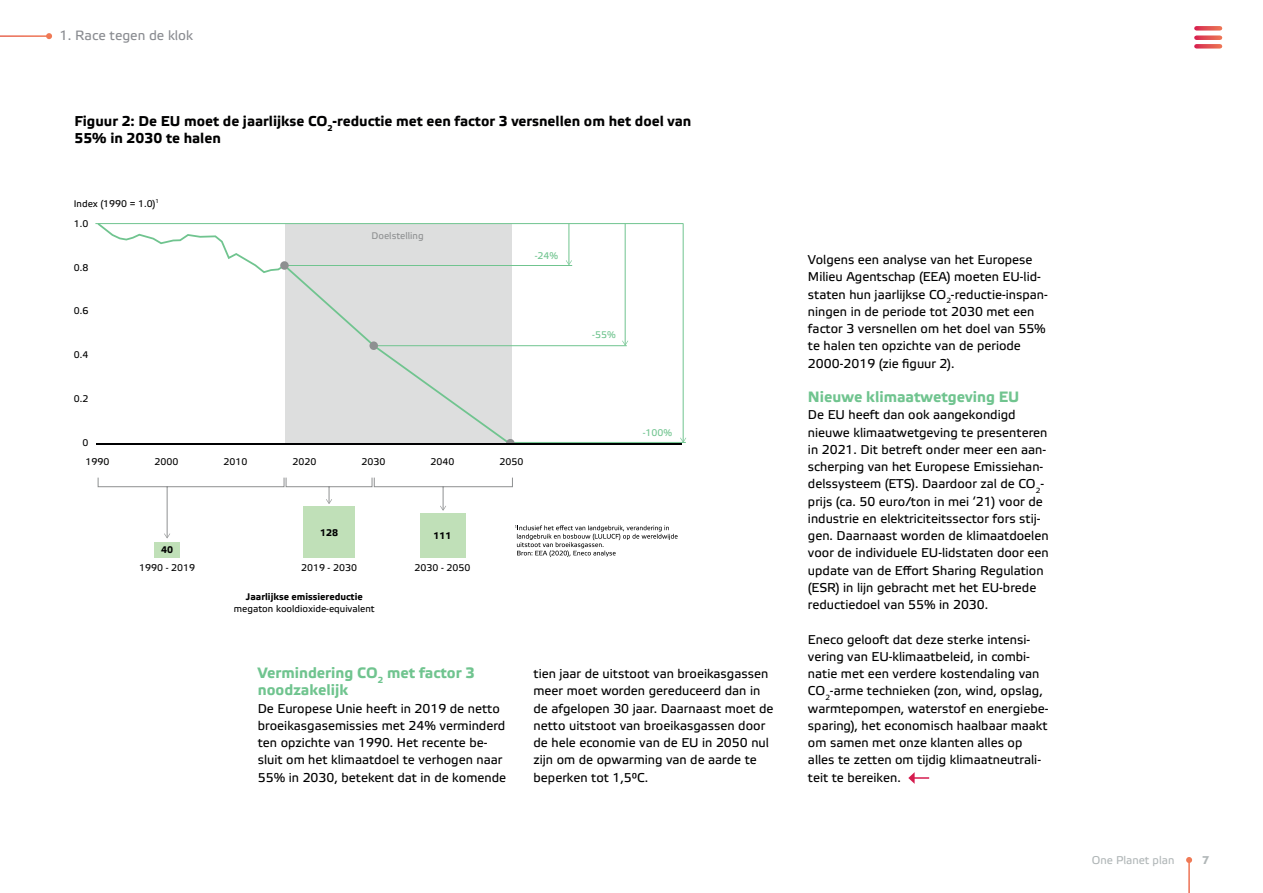
<style>
.page{position:relative;width:1263px;height:893px;background:#fff}
.page>*{position:absolute;margin:0;border:0;box-sizing:border-box;transform-origin:0 0}
.t1{font:700 15px/17.2px "Etelka Text Pro";color:#70c48f}
.t2{font:700 14.25px/17.2px "Etelka Text Pro";color:#000001}
.t3{font:13.5px "Etelka Text Pro";color:#8a8c91}
.t4{font:12.75px/17.2px "Etelka Text Pro";color:#000001}
.t5{font:11.25px "Etelka Text Pro";color:#b0b6b7}
.t6{font:700 11.25px "Etelka Text Pro";color:#b0b6b7}
.t7{font:9.6px "Etelka Text Pro";color:#000001}
.t8{font:700 9.6px "Etelka Text Pro";color:#000001}
.t9{font:9.6px "Etelka Text Pro";color:#70c48f}
.t10{font:9.6px "Etelka Text Pro";color:#8e9091}
</style>
<div class="page">
<svg style="left:908px;top:772px;width:21px;height:12px"></svg>
<svg style="left:96px;top:224px;width:418px;height:221px"></svg>
<hr style="left:96px;top:223px;width:587px;height:1px;background:#70c48f">
<hr style="left:569px;top:224px;width:1px;height:40px;background:#70c48f">
<svg style="left:566px;top:260px;width:6px;height:5px"></svg>
<hr style="left:625px;top:224px;width:1px;height:121px;background:#70c48f">
<svg style="left:622px;top:341px;width:6px;height:4px"></svg>
<hr style="left:683px;top:223px;width:1px;height:219px;background:#70c48f">
<svg style="left:680px;top:438px;width:6px;height:4px"></svg>
<hr style="left:284px;top:265px;width:288px;height:1px;background:#70c48f">
<hr style="left:374px;top:345px;width:253px;height:1px;background:#70c48f">
<hr style="left:513px;top:442px;width:173px;height:1px;background:#70c48f">
<div style="left:280px;top:261px;width:9px;height:9px;background:#8e9091;border-radius:50%"></div>
<div style="left:369px;top:341px;width:9px;height:9px;background:#8e9091;border-radius:50%"></div>
<div style="left:506px;top:439px;width:9px;height:8px;background:#8e9091;border-radius:50%"></div>
<div style="left:483px;top:444px;width:46px;height:6px;background:#fff"></div>
<hr style="left:96px;top:443px;width:586px;height:1px;background:#000001">
<svg style="left:97px;top:477px;width:581px;height:80px"></svg>
<svg style="left:46px;top:33px;width:6px;height:6px"></svg>
<svg style="left:1186px;top:857px;width:6px;height:6px"></svg>
<svg style="left:1196px;top:26px;width:24px;height:5px"></svg>
<svg style="left:1196px;top:35px;width:24px;height:5px"></svg>
<svg style="left:1196px;top:44px;width:24px;height:5px"></svg>
<p class="t3" style="left:60px;top:28px;width:135px">1. Race tegen de klok</p>
<p class="t2" style="left:74px;top:113px;width:619px">Figuur 2: De EU moet de jaarlijkse CO<sub>2</sub>-reductie met een factor 3 versnellen om het doel van<br>55% in 2030 te halen</p>
<p class="t7" style="left:74px;top:198px;width:87px">Index (1990 = 1.0)<sup>1</sup></p>
<p class="t7" style="left:74px;top:218px;width:16px">1.0</p>
<p class="t7" style="left:74px;top:262px;width:16px">0.8</p>
<p class="t7" style="left:74px;top:306px;width:16px">0.6</p>
<p class="t7" style="left:74px;top:350px;width:16px">0.4</p>
<p class="t7" style="left:74px;top:393px;width:16px">0.2</p>
<p class="t7" style="left:82px;top:437px;width:7px">0</p>
<p class="t10" style="left:371px;top:231px;width:54px">Doelstelling</p>
<p class="t7" style="left:86px;top:457px;width:25px">1990</p>
<p class="t7" style="left:155px;top:457px;width:25px">2000</p>
<p class="t7" style="left:223px;top:457px;width:25px">2010</p>
<p class="t7" style="left:292px;top:457px;width:25px">2020</p>
<p class="t7" style="left:361px;top:457px;width:25px">2030</p>
<p class="t7" style="left:430px;top:457px;width:25px">2040</p>
<p class="t7" style="left:499px;top:457px;width:25px">2050</p>
<p class="t9" style="left:535px;top:250px;width:25px">-24%</p>
<p class="t9" style="left:592px;top:330px;width:25px">-55%</p>
<p class="t9" style="left:643px;top:427px;width:31px">-100%</p>
<p class="t8" style="left:161px;top:544px;width:14px">40</p>
<p class="t8" style="left:320px;top:527px;width:20px">128</p>
<p class="t8" style="left:433px;top:531px;width:20px">111</p>
<p class="t7" style="left:139px;top:562px;width:58px">1990 - 2019</p>
<p class="t7" style="left:301px;top:562px;width:58px">2019 - 2030</p>
<p class="t7" style="left:415px;top:562px;width:58px">2030 - 2050</p>
<p class="t8" style="left:246px;top:591px;width:118px">Jaarlijkse emissiereductie</p>
<p class="t7" style="left:234px;top:603px;width:142px">megaton kooldioxide-equivalent</p>
<p class="t1" style="left:258px;top:665px;width:219px">Vermindering CO<sub>2</sub> met factor 3 noodzakelijk</p>
<p class="t4" style="left:258px;top:700px;width:250px">De Europese Unie heeft in 2019 de netto broeikasgasemissies met 24% verminderd ten opzichte van 1990. Het recente be&shy;sluit om het klimaatdoel te verhogen naar 55% in 2030, betekent dat in de komende</p>
<p class="t4" style="left:533px;top:666px;width:241px">tien jaar de uitstoot van broeikasgassen meer moet worden gereduceerd dan in de afgelopen 30 jaar. Daarnaast moet de netto uitstoot van broeikasgassen door de hele economie van de EU in 2050 nul zijn om de opwarming van de aarde te beperken tot 1,5°C.</p>
<p class="t4" style="left:808px;top:252px;width:241px">Volgens een analyse van het Europese Milieu Agentschap (EEA) moeten EU-lid&shy;staten hun jaarlijkse CO<sub>2</sub>-reductie-inspan&shy;ningen in de periode tot 2030 met een factor 3 versnellen om het doel van 55% te halen ten opzichte van de periode 2000-2019 (zie figuur 2).</p>
<p class="t1" style="left:808px;top:389px;width:213px">Nieuwe klimaatwetgeving EU</p>
<p class="t4" style="left:808px;top:407px;width:242px">De EU heeft dan ook aangekondigd nieuwe klimaatwetgeving te presenteren in 2021. Dit betreft onder meer een aan&shy;scherping van het Europese Emissiehan&shy;delssysteem (ETS). Daardoor zal de CO<sub>2</sub>- prijs (ca. 50 euro/ton in mei ‘21) voor de industrie en elektriciteitssector fors stij&shy;gen. Daarnaast worden de klimaatdoelen voor de individuele EU-lidstaten door een update van de Effort Sharing Regulation (ESR) in lijn gebracht met het EU-brede reductiedoel van 55% in 2030.</p>
<p class="t4" style="left:808px;top:631px;width:242px">Eneco gelooft dat deze sterke intensi&shy;vering van EU-klimaatbeleid, in combi&shy;natie met een verdere kostendaling van CO<sub>2</sub>-arme technieken (zon, wind, opslag, warmtepompen, waterstof en energiebe&shy;sparing), het economisch haalbaar maakt om samen met onze klanten alles op alles te zetten om tijdig klimaatneutrali&shy;teit te bereiken.</p>
<p class="t5" style="left:1092px;top:854px;width:84px">One Planet plan</p>
<p class="t6" style="left:1202px;top:854px;width:9px">7</p>
</div>
